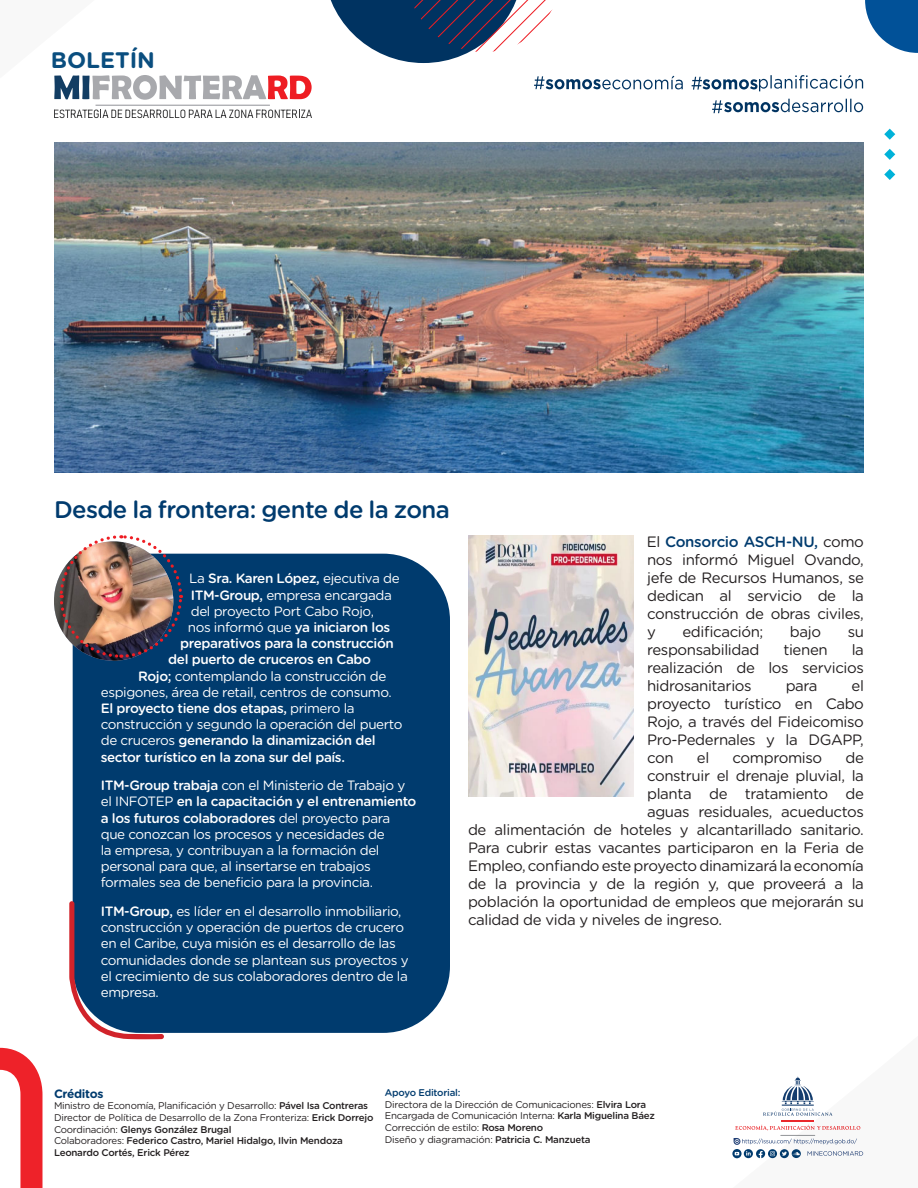
<style>
.page{position:relative;width:918px;height:1188px;background:#fff}
.page>*{position:absolute;margin:0;border:0;box-sizing:border-box;transform-origin:0 0}
.Body{font:500 24px "Gotham Rounded";letter-spacing:-.025em;color:#003b6e}
.t1{font:700 22.5px "Gotham Rounded";color:#0a4e7f}
.Body-2{font:15px/18px "Gotham Rounded";letter-spacing:-.025em;color:#231f20;text-align:justify}
.Body-3{font:13.5px/16.2px "Gotham Rounded";letter-spacing:-.03em;color:#fff}
.Body-4{font:500 13.5px "Gotham Rounded";letter-spacing:-.03em;color:#fff}
.t2{font:700 12px "Gotham Rounded";letter-spacing:-.025em;color:#003b6e}
.t3{font:9.75px/11.7px "Gotham Rounded";letter-spacing:-.025em;color:#231f20}
.s1{font-weight:400}
.s2{font-weight:500}
.s3{font-weight:500;color:#003b6e}
</style>
<div class="page">
<svg style="left:54px;top:75px;width:258px;height:68px"></svg>
<hr style="left:96px;top:105px;width:174px;height:1px;background:#a8a9ad">
<svg style="left:732px;top:1076px;width:132px;height:83px"></svg>
<svg style="left:0;top:1048px;width:42px;height:140px"></svg>
<svg style="left:330px;top:0;width:223px;height:63px"></svg>
<svg style="left:865px;top:0;width:53px;height:53px"></svg>
<svg style="left:884px;top:169px;width:11px;height:11px"></svg>
<svg style="left:884px;top:149px;width:11px;height:11px"></svg>
<svg style="left:884px;top:129px;width:11px;height:11px"></svg>
<svg style="left:712px;top:99px;width:151px;height:14px"></svg>
<svg style="left:534px;top:76px;width:149px;height:13px"></svg>
<svg style="left:692px;top:75px;width:171px;height:16px"></svg>
<div style="left:73px;top:554px;width:377px;height:479px;background:#003b6e;border-radius:67px"></div>
<svg style="left:69px;top:901px;width:95px;height:138px"></svg>
<img style="left:58px;top:535px;width:126px;height:124px">
<img style="left:468px;top:536px;width:166px;height:261px">
<img style="left:54px;top:143px;width:810px;height:330px">
<h2 class="t1" style="left:51px;top:44px;width:106px">BOLETÍN</h2>
<p class="Body" style="left:54px;top:492px;width:397px">Desde la frontera: gente de la zona</p>
<p class="Body-4" style="left:189px;top:569px;width:212px"><span class="s1">La</span> Sra. Karen López, <span class="s1">ejecutiva de</span></p>
<p class="Body-3" style="left:191px;top:586px;width:203px"><span class="s2">ITM-Group,</span> empresa encargada</p>
<p class="Body-3" style="left:191px;top:602px;width:185px">del proyecto Port Cabo Rojo,</p>
<p class="Body-4" style="left:188px;top:618px;width:204px"><span class="s1">nos informó que</span> ya iniciaron los</p>
<p class="Body-4" style="left:180px;top:634px;width:215px">preparativos para la construcción</p>
<p class="Body-4" style="left:168px;top:650px;width:204px">del puerto de cruceros en Cabo</p>
<p class="Body-3" style="left:138px;top:667px;width:250px"><span class="s2">Rojo;</span> contemplando la construcción de</p>
<p class="Body-3" style="left:101px;top:683px;width:292px">espigones, área de retail, centros de consumo.</p>
<p class="Body-4" style="left:101px;top:699px;width:255px">El proyecto tiene dos etapas, <span class="s1">primero la</span></p>
<p class="Body-3" style="left:101px;top:716px;width:303px">construcción y segundo la operación del puerto</p>
<p class="Body-4" style="left:101px;top:731px;width:276px"><span class="s1">de cruceros</span> generando la dinamización del</p>
<p class="Body-4" style="left:101px;top:747px;width:246px">sector turístico en la zona sur del país.</p>
<p class="Body-3" style="left:101px;top:777px;width:317px"><span class="s2">ITM-Group trabaja</span> con el Ministerio de Trabajo y el INFOTEP <span class="s2">en la capacitación y el entrenamiento a los futuros colaboradores</span> del proyecto para que conozcan los procesos y necesidades de<br>la empresa, y contribuyan a la formación del personal para que, al insertarse en trabajos formales sea de beneficio para la provincia.</p>
<p class="Body-3" style="left:101px;top:902px;width:310px"><span class="s2">ITM-Group,</span> es líder en el desarrollo inmobiliario, construcción y operación de puertos de crucero en el Caribe, cuya misión es el desarrollo de las comunidades donde se plantean sus proyectos y el crecimiento de sus colaboradores dentro de la empresa.</p>
<p class="Body-2" style="left:647px;top:532px;width:219px">El <span class="s3">Consorcio ASCH-NU,</span> como nos informó Miguel Ovando, jefe de Recursos Humanos, se dedican al servicio de la construcción de obras civiles, y</p>
<p class="Body-2" style="left:682px;top:622px;width:83px">edificación;</p>
<p class="Body-2" style="left:790px;top:622px;width:33px">bajo</p>
<p class="Body-2" style="left:848px;top:622px;width:18px">su</p>
<p class="Body-2" style="left:647px;top:640px;width:114px">responsabilidad</p>
<p class="Body-2" style="left:783px;top:640px;width:46px">tienen</p>
<p class="Body-2" style="left:647px;top:640px;width:218px;text-indent:205px">la realización de los servicios hidrosanitarios</p>
<p class="Body-2" style="left:647px;top:676px;width:218px;text-indent:204px">el proyecto turístico en Cabo Rojo, a través del Fideicomiso Pro-Pedernales y la DGAPP, con</p>
<p class="Body-2" style="left:786px;top:676px;width:33px">para</p>
<p class="Body-2" style="left:697px;top:748px;width:14px">el</p>
<p class="Body-2" style="left:733px;top:748px;width:91px">compromiso</p>
<p class="Body-2" style="left:846px;top:748px;width:20px">de</p>
<p class="Body-2" style="left:647px;top:766px;width:218px">construir el drenaje pluvial, la</p>
<p class="Body-2" style="left:647px;top:784px;width:218px">planta de tratamiento de</p>
<p class="Body-2" style="left:647px;top:802px;width:218px">aguas residuales, acueductos</p>
<p class="Body-2" style="left:468px;top:820px;width:397px">de alimentación de hoteles y alcantarillado sanitario.</p>
<p class="Body-2" style="left:468px;top:838px;width:397px">Para cubrir estas vacantes participaron en la Feria de</p>
<p class="Body-2" style="left:468px;top:856px;width:397px">Empleo, confiando este proyecto dinamizará la economía</p>
<p class="Body-2" style="left:468px;top:874px;width:397px">de la provincia y de la región y, que proveerá a la</p>
<p class="Body-2" style="left:468px;top:892px;width:398px">población la oportunidad de empleos que mejorarán su</p>
<p class="Body-2" style="left:468px;top:910px;width:256px">calidad de vida y niveles de ingreso.</p>
<p class="t2" style="left:54px;top:1085px;width:51px">Créditos</p>
<p class="t3" style="left:54px;top:1100px;width:321px">Ministro de Economía, Planificación y Desarrollo: <span class="s2">Pável Isa Contreras </span>Director de Política de Desarrollo de la Zona Fronteriza: <span class="s2">Erick Dorrejo </span>Coordinación: <span class="s2">Glenys González Brugal<br></span>Colaboradores: <span class="s2">Federico Castro, Mariel Hidalgo, Ilvin Mendoza Leonardo Cortés, Erick Pérez</span></p>
<p class="t3" style="left:385px;top:1086px;width:271px"><span class="s3">Apoyo Editorial:<br></span>Directora de la Dirección de Comunicaciones: <span class="s2">Elvira Lora </span>Encargada de Comunicación Interna: <span class="s2">Karla Miguelina Báez </span>Corrección de estilo: <span class="s2">Rosa Moreno<br></span>Diseño y diagramación: <span class="s2">Patricia C. Manzueta</span></p>
</div>
